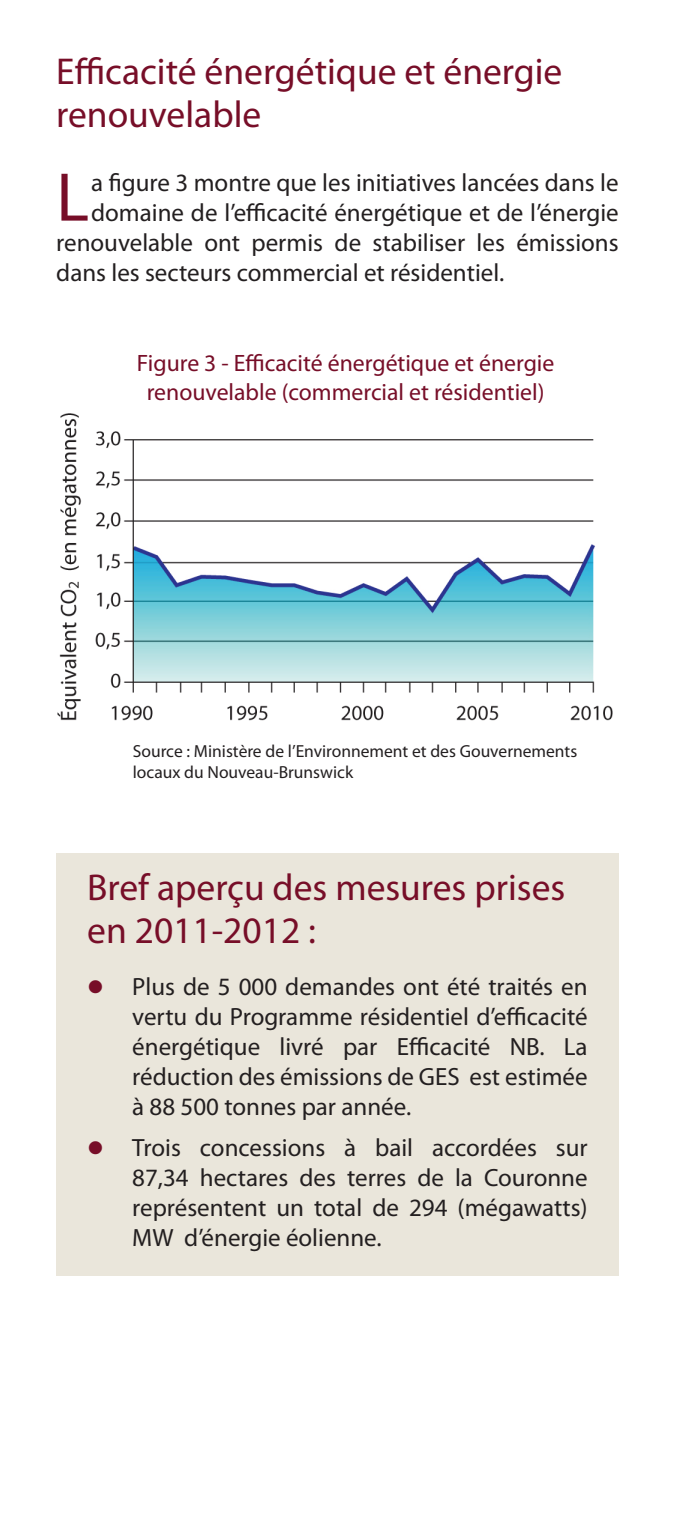
<style>
.page{position:relative;width:675px;height:1530px;background:#fff}
.page>*{position:absolute;margin:0;border:0;box-sizing:border-box;transform-origin:0 0}
.t1{font:69.5px "Myriad Pro";color:#770e28}
.t2{font:37.5px/42.5px "Myriad Pro";color:#770e28}
.t3{font:25px/30px "Myriad Pro";color:#231f20;text-align:justify}
.t4{font:23.75px/28.5px "Myriad Pro";color:#770e28;text-align:center}
.t5{font:17.5px/21px "Myriad Pro";color:#231f20}
</style>
<div class="page">
<div style="left:56px;top:853px;width:562px;height:422px;background:#eae6db"></div>
<img style="left:57px;top:413px;width:556px;height:308px">
<h2 class="t2" style="left:56px;top:50px;width:507px">Efficacité énergétique et énergie renouvelable</h2>
<h1 class="t1" style="left:56px;top:154px;width:34px">L</h1>
<p class="t3" style="left:91px;top:167px;width:529px">a figure 3 montre que les initiatives lancées dans le</p>
<p class="t3" style="left:91px;top:197px;width:529px">domaine de l’efficacité énergétique et de l’énergie</p>
<p class="t3" style="left:56px;top:227px;width:564px">renouvelable ont permis de stabiliser les émissions</p>
<p class="t3" style="left:56px;top:257px;width:449px">dans les secteurs commercial et résidentiel.</p>
<p class="t4" style="left:137px;top:349px;width:419px">Figure 3 - Efficacité énergétique et énergie renouvelable (commercial et résidentiel)</p>
<p class="t5" style="left:133px;top:741px;width:446px">Source : Ministère de l’Environnement et des Gouvernements locaux du Nouveau-Brunswick</p>
<h2 class="t2" style="left:87px;top:866px;width:480px">Bref aperçu des mesures prises en 2011-2012 :</h2>
<p class="t3" style="left:132px;top:971px;width:457px">Plus de 5 000 demandes ont été traités en vertu du Programme résidentiel d’efficacité énergétique livré par Efficacité NB. La réduction des émissions de GES est estimée à 88 500 tonnes par année.</p>
<p class="t3" style="left:132px;top:1133px;width:457px">Trois concessions à bail accordées sur 87,34 hectares des terres de la Couronne représentent un total de 294 (mégawatts)<br>MW d’énergie éolienne.</p>
</div>
